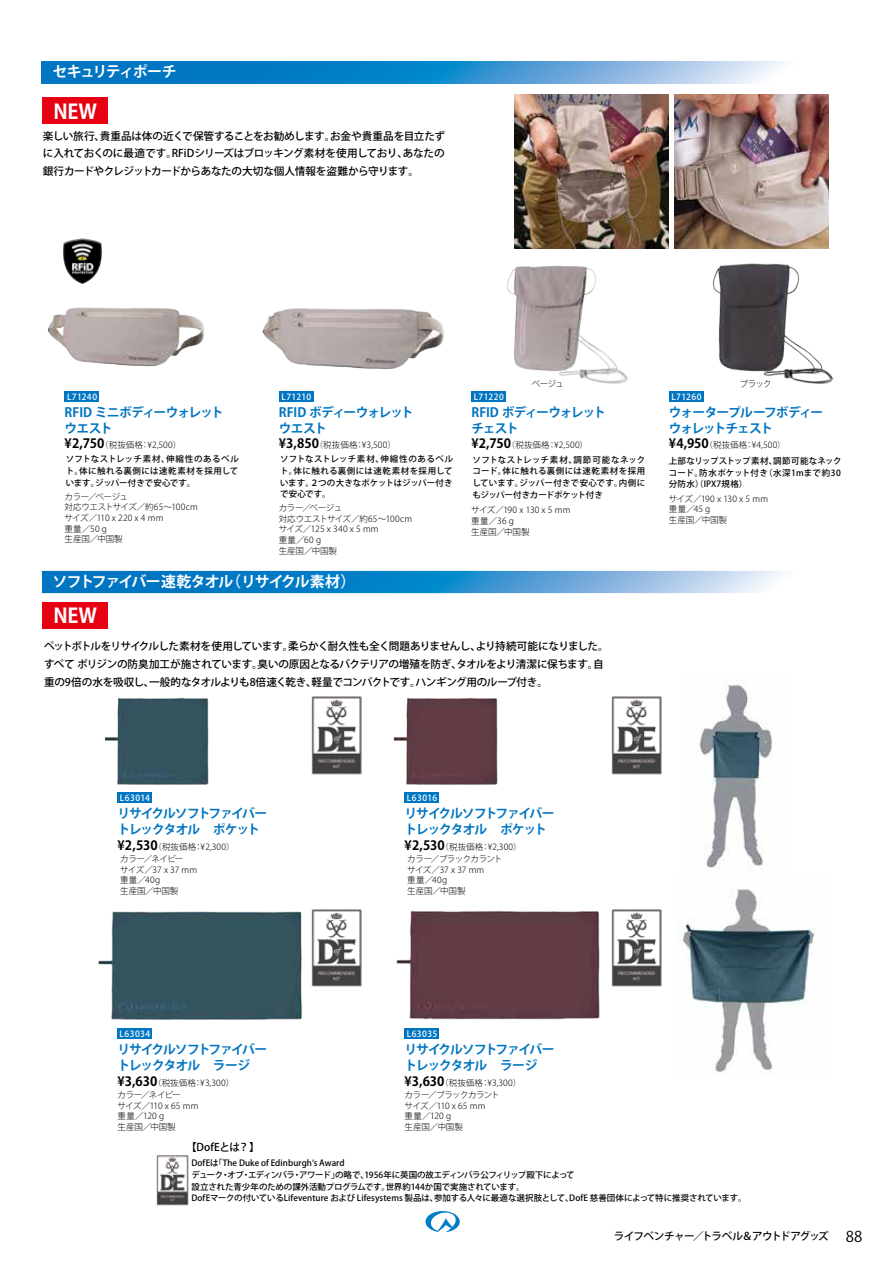
<style>
.page{position:relative;width:893px;height:1263px;background:#fff}
.page>*{position:absolute;margin:0;border:0;box-sizing:border-box;transform-origin:0 0}
.t1{font:700 20.1px "Koz Go Pro";letter-spacing:-.01em;color:#fff}
.t2{font:700 15px "Koz Go Pro";letter-spacing:-.08em;color:#fff}
.t3{font:700 12.75px/15.8px "Koz Go Pro";letter-spacing:-.085em;color:#0075c2}
.t4{font:500 10.65px/17.9px "Koz Go Pro";letter-spacing:-.04em;color:#000;text-align:justify}
.t5{font:500 10.65px "Koz Go Pro";letter-spacing:-.065em;color:#000}
.t6{font:500 8.55px/11.9px "Koz Go Pro";color:#000;text-align:justify}
.t7{font:300 8.55px/10.6px "Koz Go Pro";letter-spacing:-.015em;color:#000}
.t8{font:500 8.55px "Koz Go Pro";letter-spacing:.055em;color:#fff}
.t9{font:300 8.55px/10.6px "Koz Go Pro";letter-spacing:-.04em;color:#000}
.s1{font-weight:700;font-size:12.75px}
.s2{font-weight:400;font-size:14.85px}
</style>
<div class="page">
<img style="left:48px;top:307px;width:157px;height:60px">
<img style="left:262px;top:308px;width:182px;height:61px">
<img style="left:507px;top:265px;width:121px;height:118px">
<img style="left:712px;top:263px;width:122px;height:120px">
<img style="left:675px;top:95px;width:153px;height:153px">
<img style="left:515px;top:95px;width:153px;height:153px">
<img style="left:699px;top:682px;width:74px;height:188px">
<img style="left:679px;top:886px;width:138px;height:188px">
<img style="left:396px;top:910px;width:204px;height:124px">
<img style="left:393px;top:698px;width:105px;height:103px">
<img style="left:98px;top:911px;width:204px;height:123px">
<img style="left:104px;top:697px;width:105px;height:104px">
<img style="left:311px;top:696px;width:51px;height:79px">
<img style="left:611px;top:696px;width:51px;height:79px">
<img style="left:311px;top:909px;width:51px;height:78px">
<img style="left:156px;top:1155px;width:33px;height:51px">
<img style="left:611px;top:909px;width:51px;height:78px">
<svg style="left:42px;top:61px;width:743px;height:22px;background:#3e97d2"></svg>
<svg style="left:42px;top:571px;width:743px;height:22px;background:#3e97d2"></svg>
<div style="left:42px;top:602px;width:65px;height:26px;background:#e60012"></div>
<div style="left:42px;top:98px;width:65px;height:26px;background:#e60012"></div>
<div style="left:65px;top:391px;width:34px;height:11px;background:#0075c2"></div>
<div style="left:118px;top:792px;width:34px;height:11px;background:#0075c2"></div>
<div style="left:405px;top:792px;width:34px;height:11px;background:#0075c2"></div>
<div style="left:118px;top:1028px;width:34px;height:11px;background:#0075c2"></div>
<div style="left:405px;top:1028px;width:34px;height:11px;background:#0075c2"></div>
<div style="left:279px;top:391px;width:34px;height:11px;background:#0075c2"></div>
<div style="left:471px;top:391px;width:35px;height:11px;background:#0075c2"></div>
<div style="left:669px;top:391px;width:34px;height:11px;background:#0075c2"></div>
<img style="left:63px;top:238px;width:19px;height:36px">
<svg style="left:425px;top:1211px;width:35px;height:21px"></svg>
<h2 class="t2" style="left:52px;top:62px;width:126px">セキュリティポーチ</h2>
<h1 class="t1" style="left:53px;top:98px;width:45px">NEW</h1>
<p class="t4" style="left:43px;top:127px;width:404px">楽しい旅行、貴重品は体の近くで保管することをお勧めします。お金や貴重品を目立たずに入れておくのに最適です。RFiDシリーズはブロッキング素材を使用しており、あなたの銀行カードやクレジットカードからあなたの大切な個人情報を盗難から守ります。</p>
<p class="t8" style="left:67px;top:391px;width:32px">L71240</p>
<h3 class="t3" style="left:65px;top:405px;width:160px">RFID ミニボディーウォレットウエスト</h3>
<p class="t7" style="left:65px;top:440px;width:118px"><span class="s1">¥2,750</span>（税抜価格：¥2,500）</p>
<p class="t6" style="left:66px;top:453px;width:175px">ソフトなストレッチ素材、伸縮性のあるベルト。体に触れる裏側には速乾素材を採用しています。ジッパー付きで安心です。</p>
<p class="t7" style="left:65px;top:491px;width:135px">カラー／ベージュ<br>対応ウエストサイズ／約65～100cmサイズ／110 x 220 x 4 mm<br>重量／50 g<br>生産国／中国製</p>
<p class="t8" style="left:282px;top:391px;width:31px">L71210</p>
<h3 class="t3" style="left:279px;top:405px;width:136px">RFID ボディーウォレットウエスト</h3>
<p class="t7" style="left:279px;top:440px;width:118px"><span class="s1">¥3,850</span>（税抜価格：¥3,500）</p>
<p class="t6" style="left:280px;top:453px;width:175px">ソフトなストレッチ素材、伸縮性のあるベルト。体に触れる裏側には速乾素材を採用しています。２つの大きなポケットはジッパー付きで安心です。</p>
<p class="t7" style="left:279px;top:503px;width:135px">カラー／ベージュ<br>対応ウエストサイズ／約65～100cmサイズ／125 x 340 x 5 mm<br>重量／60 g<br>生産国／中国製</p>
<h2 class="t2" style="left:52px;top:572px;width:304px">ソフトファイバー速乾タオル（リサイクル素材）</h2>
<h1 class="t1" style="left:53px;top:603px;width:45px">NEW</h1>
<p class="t8" style="left:474px;top:391px;width:32px">L71220</p>
<p class="t7" style="left:532px;top:379px;width:34px">ベージュ</p>
<p class="t7" style="left:740px;top:379px;width:33px">ブラック</p>
<p class="t8" style="left:671px;top:391px;width:32px">L71260</p>
<h3 class="t3" style="left:471px;top:405px;width:136px">RFID ボディーウォレットチェスト</h3>
<p class="t7" style="left:471px;top:440px;width:118px"><span class="s1">¥2,750</span>（税抜価格：¥2,500）</p>
<p class="t6" style="left:472px;top:454px;width:174px">ソフトなストレッチ素材、調節可能なネックコード。体に触れる裏側には速乾素材を採用しています。ジッパー付きで安心です。内側にもジッパー付きカードポケット付き</p>
<p class="t7" style="left:471px;top:505px;width:101px">サイズ／190 x 130 x 5 mm重量／36 g<br>生産国／中国製</p>
<h3 class="t3" style="left:669px;top:405px;width:156px">ウォータープルーフボディーウォレットチェスト</h3>
<p class="t7" style="left:669px;top:440px;width:118px"><span class="s1">¥4,950</span>（税抜価格：¥4,500）</p>
<p class="t6" style="left:669px;top:455px;width:174px">上部なリップストップ素材、調節可能なネックコード。防水ポケット付き（水深1mまで約30分防水）（IPX7規格）</p>
<p class="t7" style="left:669px;top:493px;width:101px">サイズ／190 x 130 x 5 mm重量／45 g<br>生産国／中国製</p>
<p class="t4" style="left:44px;top:637px;width:566px;text-align:left">ペットボトルをリサイクルした素材を使用しています。柔らかく耐久性も全く問題ありませんし、より持続可能になりました。すべて ポリジンの防臭加工が施されています。臭いの原因となるバクテリアの増殖を防ぎ、タオルをより清潔に保ちます。自重の9倍の水を吸収し、一般的なタオルよりも8倍速く乾き、軽量でコンパクトです。ハンギング用のループ付き。</p>
<p class="t8" style="left:120px;top:792px;width:32px">L63014</p>
<h3 class="t3" style="left:118px;top:806px;width:151px">リサイクルソフトファイバートレックタオル　ポケット</h3>
<p class="t7" style="left:118px;top:841px;width:119px"><span class="s1">¥2,530</span>（税抜価格：¥2,300）</p>
<p class="t7" style="left:120px;top:854px;width:79px">カラー／ネイビー<br>サイズ／37 x 37 mm重量／40g<br>生産国／中国製</p>
<p class="t8" style="left:120px;top:1028px;width:32px">L63034</p>
<h3 class="t3" style="left:118px;top:1042px;width:151px">リサイクルソフトファイバートレックタオル　ラージ</h3>
<p class="t7" style="left:118px;top:1077px;width:118px"><span class="s1">¥3,630</span>（税抜価格：¥3,300）</p>
<p class="t7" style="left:118px;top:1090px;width:82px">カラー／ネイビー<br>サイズ／110 x 65 mm重量／120 g<br>生産国／中国製</p>
<p class="t8" style="left:407px;top:792px;width:32px">L63016</p>
<h3 class="t3" style="left:405px;top:806px;width:151px">リサイクルソフトファイバートレックタオル　ポケット</h3>
<p class="t7" style="left:405px;top:841px;width:119px"><span class="s1">¥2,530</span>（税抜価格：¥2,300）</p>
<p class="t7" style="left:407px;top:854px;width:97px">カラー／ブラックカラントサイズ／37 x 37 mm<br>重量／40g<br>生産国／中国製</p>
<p class="t8" style="left:407px;top:1028px;width:32px">L63035</p>
<h3 class="t3" style="left:405px;top:1042px;width:151px">リサイクルソフトファイバートレックタオル　ラージ</h3>
<p class="t7" style="left:405px;top:1077px;width:118px"><span class="s1">¥3,630</span>（税抜価格：¥3,300）</p>
<p class="t9" style="left:405px;top:1090px;width:97px">カラー／ブラックカラントサイズ／110 x 65 mm<br>重量／120 g<br>生産国／中国製</p>
<p class="t4" style="left:186px;top:1139px;width:75px">【DofEとは？】</p>
<p class="t6" style="left:191px;top:1157px;width:557px;text-align:left">DofEは「The Duke of Edinburghʻs Award<br>デューク・オブ・エディンバラ・アワード」の略で、1956年に英国の故エディンバラ公フィリップ殿下によって<br>設立された青少年のための課外活動プログラムです。世界約144か国で実施されています。<br>DofEマークの付いているLifeventure および Lifesystems 製品は、参加する人々に最適な選択肢として、DofE 慈善団体によって特に推奨されています。</p>
<p class="t5" style="left:614px;top:1229px;width:250px">ライフベンチャー／トラベル＆アウトドアグッズ<span class="s2">　88</span></p>
</div>
